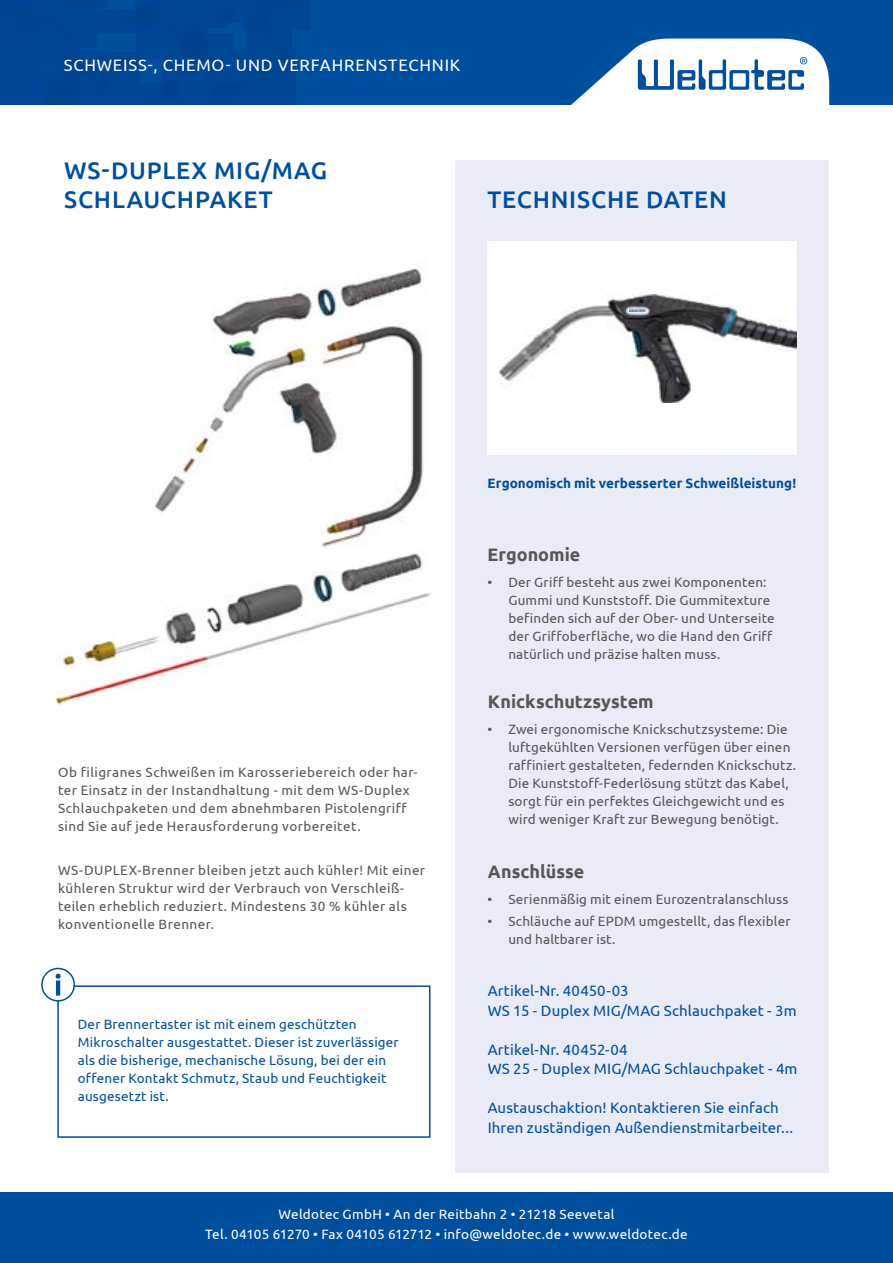
<style>
.page{position:relative;width:893px;height:1263px;background:#fff}
.page>*{position:absolute;margin:0;border:0;box-sizing:border-box;transform-origin:0 0}
.t1{font:500 24px/28.8px "Ubuntu";letter-spacing:.035em;color:#004f9f}
.t2{font:700 18px "Ubuntu";color:#575756}
.t3{font:16.5px "Ubuntu";letter-spacing:.05em;color:#fff}
.t4{font:15px/19.5px "Ubuntu";letter-spacing:.01em;color:#004f9f}
.t5{font:13.5px/18px "Ubuntu";letter-spacing:.015em;color:#575756}
.t6{font:13.5px/18px "Ubuntu";letter-spacing:.01em;color:#004f9f}
.t7{font:13.5px/19.5px "Ubuntu";letter-spacing:.02em;color:#fff;text-align:center}
.t8{font:700 13.5px "Ubuntu";letter-spacing:.005em;color:#004f9f}
</style>
<div class="page">
<div style="left:0;top:1192px;width:893px;height:71px;background:#004f9f"></div>
<div style="left:0;top:0;width:893px;height:104px;background:#004f9f"></div>
<svg style="left:0;top:0;width:306px;height:104px"></svg>
<div style="left:455px;top:160px;width:374px;height:1013px;background:#e9ebf7"></div>
<svg style="left:571px;top:39px;width:258px;height:66px"></svg>
<div style="left:57px;top:985px;width:373px;height:153px;border:2px solid #004f9f"></div>
<div style="left:42px;top:968px;width:32px;height:33px;background:#fff;border-radius:50%"></div>
<div style="left:41px;top:968px;width:34px;height:33px;border:2px solid #004f9f;border-radius:50%"></div>
<svg style="left:56px;top:974px;width:5px;height:22px"></svg>
<img style="left:488px;top:241px;width:309px;height:1px">
<img style="left:57px;top:268px;width:373px;height:438px">
<div style="left:488px;top:242px;width:309px;height:213px;background:#fff"></div>
<img style="left:499px;top:294px;width:298px;height:108px">
<img style="left:630px;top:308px;width:16px;height:4px">
<p class="t3" style="left:64px;top:55px;width:398px">SCHWEISS-, CHEMO- UND VERFAHRENSTECHNIK</p>
<h1 class="t1" style="left:64px;top:155px;width:264px">WS-DUPLEX MIG/MAG<br>SCHLAUCHPAKET</h1>
<h1 class="t1" style="left:487px;top:184px;width:241px">TECHNISCHE DATEN</h1>
<p class="t5" style="left:58px;top:763px;width:361px">Ob filigranes Schweißen im Karosseriebereich oder har&shy;ter Einsatz in der Instandhaltung - mit dem WS-Duplex Schlauchpaketen und dem abnehmbaren Pistolengriff sind Sie auf jede Herausforderung vorbereitet.</p>
<p class="t5" style="left:58px;top:861px;width:369px">WS-DUPLEX-Brenner bleiben jetzt auch kühler! Mit einer kühleren Struktur wird der Verbrauch von Verschleiß&shy;teilen erheblich reduziert. Mindestens 30 % kühler als konventionelle Brenner.</p>
<p class="t6" style="left:78px;top:1014px;width:323px">Der Brennertaster ist mit einem geschützten Mikroschalter ausgestattet. Dieser ist zuverlässiger als die bisherige, mechanische Lösung, bei der ein offener Kontakt Schmutz, Staub und Feuchtigkeit ausgesetzt ist.</p>
<p class="t8" style="left:488px;top:475px;width:310px">Ergonomisch mit verbesserter Schweißleistung!</p>
<h2 class="t2" style="left:487px;top:544px;width:95px">Ergonomie</h2>
<p class="t5" style="left:508px;top:572px;width:268px;text-indent:-21px">• Der Griff besteht aus zwei Komponenten:<br>Gummi und Kunststoff. Die Gummitexture befinden sich auf der Ober- und Unterseite der Griffoberfläche, wo die Hand den Griff natürlich und präzise halten muss.</p>
<h2 class="t2" style="left:488px;top:690px;width:167px">Knickschutzsystem</h2>
<p class="t5" style="left:508px;top:719px;width:289px;text-indent:-21px">• Zwei ergonomische Knickschutzsysteme: Die luftgekühlten Versionen verfügen über einen raffiniert gestalteten, federnden Knickschutz.<br>Die Kunststoff-Federlösung stützt das Kabel, sorgt für ein perfektes Gleichgewicht und es wird weniger Kraft zur Bewegung benötigt.</p>
<h2 class="t2" style="left:488px;top:860px;width:98px">Anschlüsse</h2>
<p class="t5" style="left:487px;top:889px;width:303px">• Serienmäßig mit einem Eurozentralanschluss</p>
<p class="t5" style="left:508px;top:911px;width:284px;text-indent:-21px">• Schläuche auf EPDM umgestellt, das flexibler und haltbarer ist.</p>
<p class="t4" style="left:488px;top:981px;width:310px">Artikel-Nr. 40450-03<br>WS 15 - Duplex MIG/MAG Schlauchpaket - 3m</p>
<p class="t4" style="left:488px;top:1039px;width:311px">Artikel-Nr. 40452-04<br>WS 25 - Duplex MIG/MAG Schlauchpaket - 4m</p>
<p class="t4" style="left:488px;top:1098px;width:307px">Austauschaktion! Kontaktieren Sie einfach<br>Ihren zuständigen Außendienstmitarbeiter...</p>
<p class="t7" style="left:205px;top:1204px;width:484px">Weldotec GmbH • An der Reitbahn 2 • 21218 Seevetal<br>Tel. 04105 61270 • Fax 04105 612712 • info@weldotec.de • www.weldotec.de</p>
</div>
